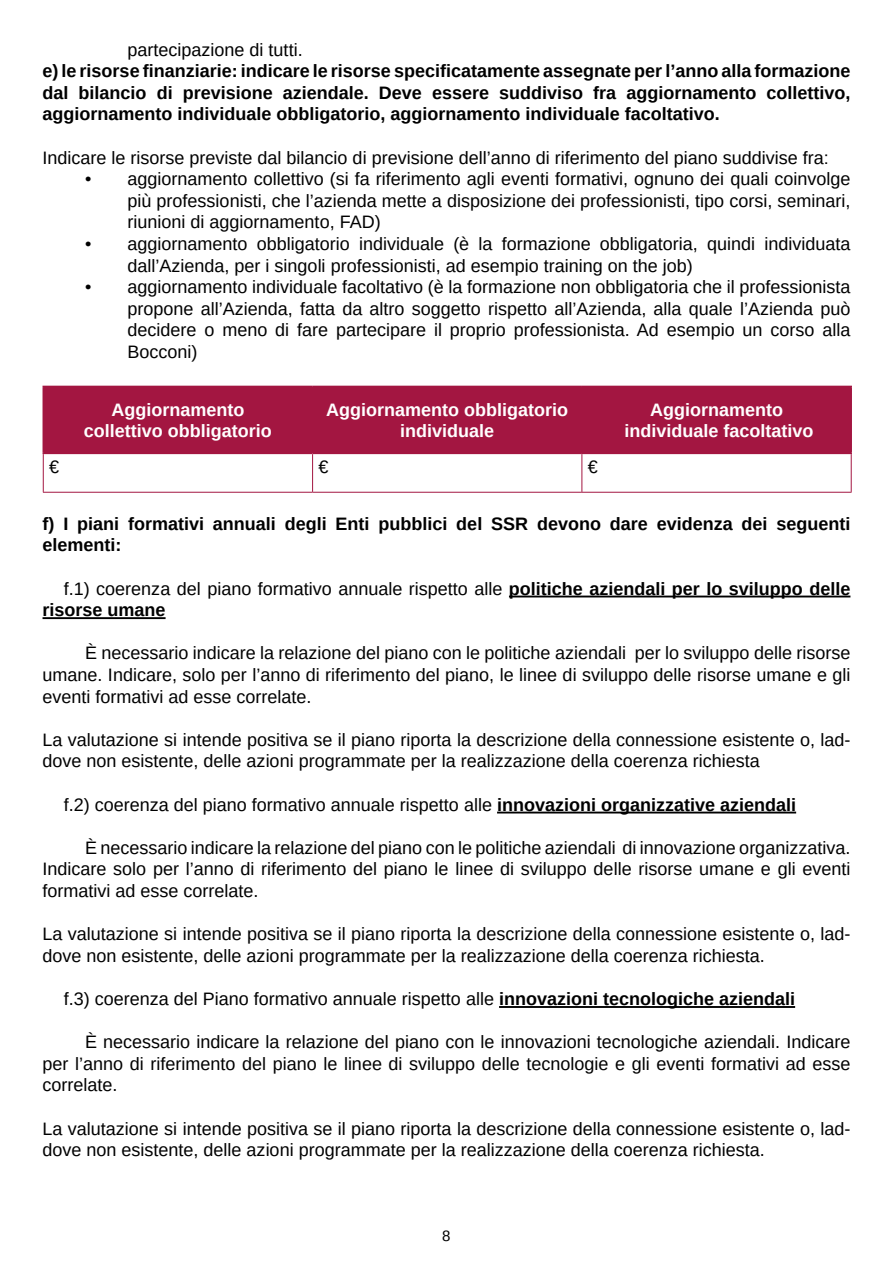
<style>
.page{position:relative;width:893px;height:1263px;background:#fff}
.page>*{position:absolute;margin:0;border:0;box-sizing:border-box;transform-origin:0 0}
.t1{font:18px/21.6px "Arimo";color:#000;text-align:justify}
.t2{font:700 18px/21.6px "Arimo";color:#000;text-align:justify}
.t3{font:700 18px/21.6px "Arimo";color:#fff;text-align:center}
.t4{font:15px "Arimo";color:#000}
.s1{font-weight:700}
</style>
<div class="page">
<hr style="left:509px;top:596px;width:341px;height:1px;background:#000">
<hr style="left:43px;top:617px;width:123px;height:2px;background:#000">
<hr style="left:497px;top:812px;width:299px;height:1px;background:#000">
<hr style="left:499px;top:1006px;width:296px;height:2px;background:#000">
<div style="left:44px;top:387px;width:806px;height:66px;background:#a31641"></div>
<svg style="left:44px;top:454px;width:807px;height:38px"></svg>
<hr style="left:43px;top:386px;width:270px;height:1px;background:#a31641">
<hr style="left:43px;top:387px;width:1px;height:66px;background:#a31641">
<hr style="left:313px;top:386px;width:269px;height:1px;background:#a31641">
<hr style="left:312px;top:387px;width:1px;height:66px;background:#a31641">
<hr style="left:582px;top:386px;width:270px;height:1px;background:#a31641">
<hr style="left:581px;top:387px;width:2px;height:66px;background:#a31641">
<hr style="left:850px;top:387px;width:2px;height:66px;background:#a31641">
<hr style="left:43px;top:453px;width:270px;height:1px;background:#a31641">
<hr style="left:313px;top:453px;width:269px;height:1px;background:#a31641">
<hr style="left:582px;top:453px;width:270px;height:1px;background:#a31641">
<hr style="left:43px;top:454px;width:1px;height:38px;background:#a31641">
<hr style="left:851px;top:454px;width:1px;height:38px;background:#a31641">
<hr style="left:43px;top:492px;width:270px;height:1px;background:#a31641">
<hr style="left:313px;top:492px;width:269px;height:1px;background:#a31641">
<hr style="left:582px;top:492px;width:270px;height:1px;background:#a31641">
<hr style="left:312px;top:454px;width:1px;height:38px;background:#a31641">
<hr style="left:582px;top:454px;width:1px;height:38px;background:#a31641">
<p class="t1" style="left:128px;top:39px;width:177px">partecipazione di tutti.</p>
<p class="t2" style="left:43px;top:61px;width:809px">e) le risorse finanziarie: indicare le risorse specificatamente assegnate per l’anno alla formazione dal bilancio di previsione aziendale. Deve essere suddiviso fra aggiornamento collettivo, aggiornamento individuale obbligatorio, aggiornamento individuale facoltativo.</p>
<p class="t1" style="left:43px;top:147px;width:788px">Indicare le risorse previste dal bilancio di previsione dell’anno di riferimento del piano suddivise fra:</p>
<p class="t1" style="left:128px;top:168px;width:724px;text-indent:-43px">• aggiornamento collettivo (si fa riferimento agli eventi formativi, ognuno dei quali coinvolge più professionisti, che l’azienda mette a disposizione dei professionisti, tipo corsi, seminari, riunioni di aggiornamento, FAD)</p>
<p class="t1" style="left:128px;top:233px;width:724px;text-indent:-43px">• aggiornamento obbligatorio individuale (è la formazione obbligatoria, quindi individuata dall’Azienda, per i singoli professionisti, ad esempio training on the job)</p>
<p class="t1" style="left:128px;top:276px;width:724px;text-indent:-43px">• aggiornamento individuale facoltativo (è la formazione non obbligatoria che il professionista propone all’Azienda, fatta da altro soggetto rispetto all’Azienda, alla quale l’Azienda può decidere o meno di fare partecipare il proprio professionista. Ad esempio un corso alla Bocconi)</p>
<p class="t3" style="left:84px;top:399px;width:190px">Aggiornamento collettivo obbligatorio</p>
<p class="t3" style="left:326px;top:399px;width:244px">Aggiornamento obbligatorio individuale</p>
<p class="t3" style="left:624px;top:399px;width:191px">Aggiornamento individuale facoltativo</p>
<p class="t1" style="left:49px;top:456px;width:12px">€</p>
<p class="t1" style="left:319px;top:456px;width:12px">€</p>
<p class="t1" style="left:588px;top:456px;width:12px">€</p>
<p class="t2" style="left:43px;top:513px;width:809px">f) I piani formativi annuali degli Enti pubblici del SSR devono dare evidenza dei seguenti elementi:</p>
<p class="t1" style="left:43px;top:578px;width:809px;text-indent:21px">f.1) coerenza del piano formativo annuale rispetto alle <span class="s1">politiche aziendali per lo sviluppo delle risorse umane</span></p>
<p class="t1" style="left:43px;top:642px;width:809px;text-indent:43px">È necessario indicare la relazione del piano con le politiche aziendali per lo sviluppo delle risorse umane. Indicare, solo per l’anno di riferimento del piano, le linee di sviluppo delle risorse umane e gli eventi formativi ad esse correlate.</p>
<p class="t1" style="left:43px;top:729px;width:809px">La valutazione si intende positiva se il piano riporta la descrizione della connessione esistente o, lad&shy;dove non esistente, delle azioni programmate per la realizzazione della coerenza richiesta</p>
<p class="t1" style="left:64px;top:794px;width:734px">f.2) coerenza del piano formativo annuale rispetto alle <span class="s1">innovazioni organizzative aziendali</span></p>
<p class="t1" style="left:43px;top:837px;width:809px;text-indent:43px">È necessario indicare la relazione del piano con le politiche aziendali di innovazione organizzativa.<br>Indicare solo per l’anno di riferimento del piano le linee di sviluppo delle risorse umane e gli eventi formativi ad esse correlate.</p>
<p class="t1" style="left:43px;top:923px;width:809px">La valutazione si intende positiva se il piano riporta la descrizione della connessione esistente o, lad&shy;dove non esistente, delle azioni programmate per la realizzazione della coerenza richiesta.</p>
<p class="t1" style="left:64px;top:988px;width:733px">f.3) coerenza del Piano formativo annuale rispetto alle <span class="s1">innovazioni tecnologiche aziendali</span></p>
<p class="t1" style="left:43px;top:1031px;width:809px;text-indent:43px">È necessario indicare la relazione del piano con le innovazioni tecnologiche aziendali. Indicare per l’anno di riferimento del piano le linee di sviluppo delle tecnologie e gli eventi formativi ad esse correlate.</p>
<p class="t1" style="left:43px;top:1118px;width:809px">La valutazione si intende positiva se il piano riporta la descrizione della connessione esistente o, lad&shy;dove non esistente, delle azioni programmate per la realizzazione della coerenza richiesta.</p>
<p class="t4" style="left:442px;top:1226px;width:10px">8</p>
</div>
